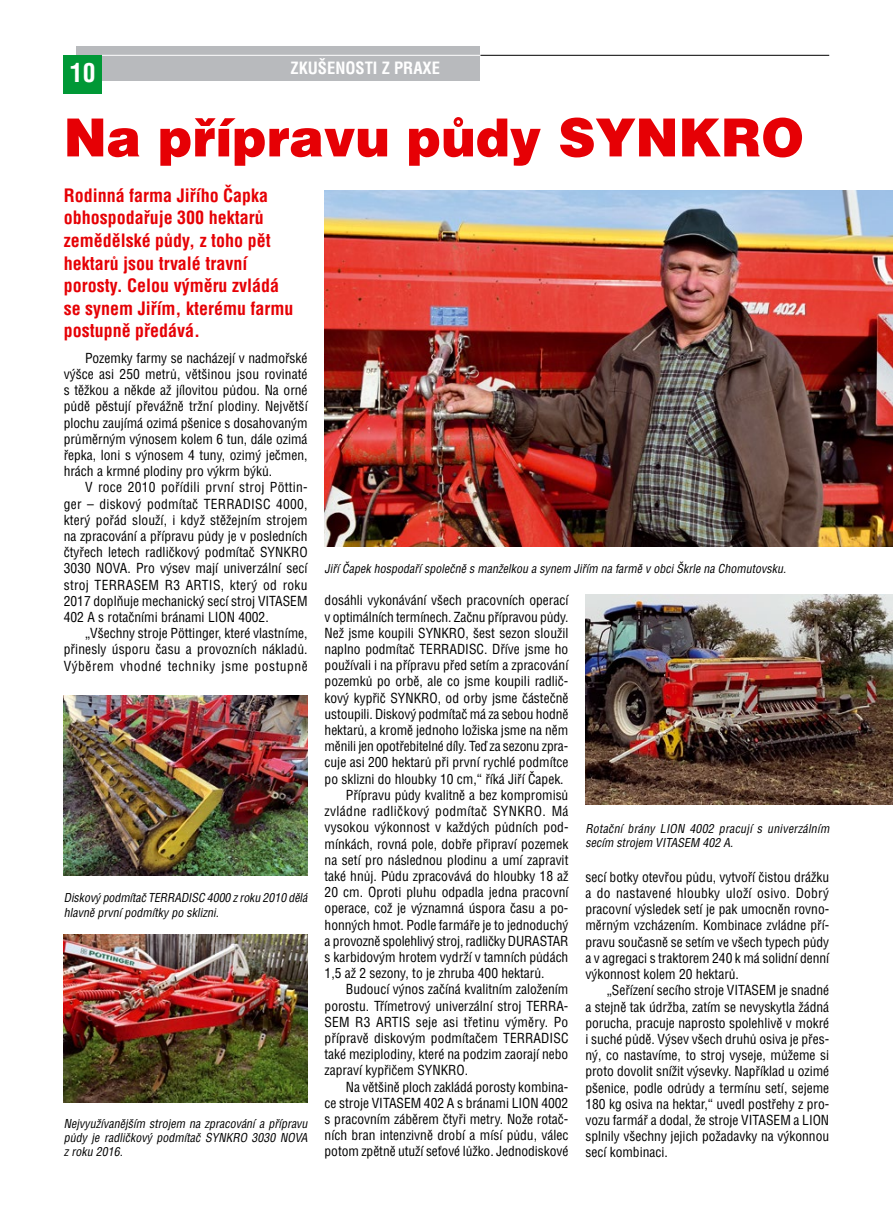
<style>
.page{position:relative;width:893px;height:1221px;background:#fff}
.page>*{position:absolute;margin:0;border:0;box-sizing:border-box;transform-origin:0 0}
.t1{font:900 52.5px "Switzerland";color:#e60005}
.t2{font:700 25.5px "Switzerland Condensed";color:#fff}
.t3{font:700 18px/22.5px "Switzerland Condensed";color:#e60005}
.t4{font:700 16.5px "Switzerland Condensed";color:#fff}
.t5{font:13.5px/16.2px "Switzerland Condensed";color:#000;text-align:justify}
.t6{font:13.5px "Switzerland Condensed";letter-spacing:.025em;color:#000}
.t7{font:italic 12px/14.4px "Switzerland Condensed";color:#000}
</style>
<div class="page">
<div style="left:76px;top:46px;width:404px;height:34px;background:#b8babd"></div>
<div style="left:64px;top:55px;width:38px;height:38px;background:#009836"></div>
<hr style="left:102px;top:55px;width:378px;height:1px;background:#fff">
<hr style="left:480px;top:55px;width:349px;height:1px;background:#000">
<img style="left:325px;top:190px;width:568px;height:356px">
<img style="left:585px;top:595px;width:308px;height:210px">
<img style="left:64px;top:695px;width:244px;height:180px">
<img style="left:64px;top:934px;width:244px;height:168px">
<h2 class="t2" style="left:70px;top:58px;width:27px">10</h2>
<p class="t4" style="left:290px;top:58px;width:151px">ZKUŠENOSTI Z PRAXE</p>
<h1 class="t1" style="left:64px;top:106px;width:742px">Na přípravu půdy SYNKRO</h1>
<h3 class="t3" style="left:64px;top:184px;width:231px">Rodinná farma Jiřího Čapka obhospodařuje 300 hektarů zemědělské půdy, z toho pět hektarů jsou trvalé travní porosty. Celou výměru zvládá se synem Jiřím, kterému farmu postupně předává.</h3>
<p class="t5" style="left:64px;top:350px;width:245px;text-indent:21px">Pozemky farmy se nacházejí v nadmořské výšce asi 250 metrů, většinou jsou rovinaté s těžkou a někde až jílovitou půdou. Na orné půdě pěstují převážně tržní plodiny. Největší plochu zaujímá ozimá pšenice s dosahovaným průměrným výnosem kolem 6 tun, dále ozimá řepka, loni s výnosem 4 tuny, ozimý ječmen, hrách a krmné plodiny pro výkrm býků.</p>
<p class="t5" style="left:64px;top:479px;width:245px;text-indent:21px">V roce 2010 pořídili první stroj Pöttin&shy;ger – diskový podmítač TERRADISC 4000, který pořád slouží, i když stěžejním strojem na zpracování a přípravu půdy je v posledních čtyřech letech radličkový podmítač SYNKRO 3030 NOVA. Pro výsev mají univerzální secí stroj TERRASEM R3 ARTIS, který od roku 2017 doplňuje mechanický secí stroj VITASEM 402 A s rotačními bránami LION 4002.</p>
<p class="t5" style="left:64px;top:625px;width:245px;text-indent:21px">„Všechny stroje Pöttinger, které vlastníme, přinesly úsporu času a provozních nákladů.<br>Výběrem vhodné techniky jsme postupně</p>
<p class="t7" style="left:64px;top:890px;width:245px">Diskový podmítač TERRADISC 4000 z roku 2010 dělá hlavně první podmítky po sklizni.</p>
<p class="t7" style="left:64px;top:1115px;width:245px;text-align:justify">Nejvyužívanějším strojem na zpracování a přípravu půdy je radličkový podmítač SYNKRO 3030 NOVA z roku 2016.</p>
<p class="t7" style="left:325px;top:561px;width:463px">Jiří Čapek hospodaří společně s manželkou a synem Jiřím na farmě v obci Škrle na Chomutovsku.</p>
<p class="t5" style="left:325px;top:592px;width:245px">dosáhli vykonávání všech pracovních operací</p>
<p class="t5" style="left:325px;top:608px;width:245px">v optimálních termínech. Začnu přípravou půdy.</p>
<p class="t5" style="left:325px;top:624px;width:245px">Než jsme koupili SYNKRO, šest sezon sloužil</p>
<p class="t5" style="left:325px;top:641px;width:245px">naplno podmítač TERRADISC. Dříve jsme ho</p>
<p class="t5" style="left:325px;top:657px;width:245px">používali i na přípravu před setím a zpracování</p>
<p class="t5" style="left:325px;top:673px;width:245px">pozemků po orbě, ale co jsme koupili radlič-</p>
<p class="t5" style="left:325px;top:689px;width:245px">kový kypřič SYNKRO, od orby jsme částečně</p>
<p class="t5" style="left:325px;top:705px;width:245px">ustoupili. Diskový podmítač má za sebou hodně</p>
<p class="t5" style="left:325px;top:722px;width:245px">hektarů, a kromě jednoho ložiska jsme na něm</p>
<p class="t5" style="left:325px;top:738px;width:245px">měnili jen opotřebitelné díly. Teď za sezonu zpra-</p>
<p class="t5" style="left:325px;top:754px;width:245px">cuje asi 200 hektarů při první rychlé podmítce</p>
<p class="t5" style="left:325px;top:770px;width:241px">po sklizni do hloubky 10 cm,“ říká Jiří Čapek.</p>
<p class="t5" style="left:346px;top:786px;width:224px">Přípravu půdy kvalitně a bez kompromisů</p>
<p class="t6" style="left:325px;top:803px;width:245px">zvládne radličkový podmítač SYNKRO. Má</p>
<p class="t5" style="left:325px;top:819px;width:245px">vysokou výkonnost v každých půdních pod-</p>
<p class="t5" style="left:325px;top:835px;width:245px">mínkách, rovná pole, dobře připraví pozemek</p>
<p class="t5" style="left:325px;top:851px;width:245px">na setí pro následnou plodinu a umí zapravit</p>
<p class="t5" style="left:325px;top:867px;width:245px">také hnůj. Půdu zpracovává do hloubky 18 až</p>
<p class="t5" style="left:325px;top:884px;width:245px">20 cm. Oproti pluhu odpadla jedna pracovní</p>
<p class="t5" style="left:325px;top:900px;width:245px">operace, což je významná úspora času a po-</p>
<p class="t5" style="left:325px;top:916px;width:245px">honných hmot. Podle farmáře je to jednoduchý</p>
<p class="t5" style="left:325px;top:932px;width:245px">a provozně spolehlivý stroj, radličky DURASTAR</p>
<p class="t5" style="left:325px;top:948px;width:245px">s karbidovým hrotem vydrží v tamních půdách</p>
<p class="t5" style="left:325px;top:965px;width:221px">1,5 až 2 sezony, to je zhruba 400 hektarů.</p>
<p class="t5" style="left:346px;top:981px;width:224px">Budoucí výnos začíná kvalitním založením</p>
<p class="t5" style="left:325px;top:997px;width:245px">porostu. Třímetrový univerzální stroj TERRA-</p>
<p class="t5" style="left:325px;top:1013px;width:245px">SEM R3 ARTIS seje asi třetinu výměry. Po</p>
<p class="t5" style="left:325px;top:1029px;width:245px">přípravě diskovým podmítačem TERRADISC</p>
<p class="t5" style="left:325px;top:1046px;width:245px">také meziplodiny, které na podzim zaorají nebo</p>
<p class="t5" style="left:325px;top:1062px;width:145px">zapraví kypřičem SYNKRO.</p>
<p class="t5" style="left:346px;top:1078px;width:224px">Na většině ploch zakládá porosty kombina-</p>
<p class="t5" style="left:325px;top:1094px;width:245px">ce stroje VITASEM 402 A s bránami LION 4002</p>
<p class="t5" style="left:325px;top:1110px;width:245px">s pracovním záběrem čtyři metry. Nože rotač-</p>
<p class="t5" style="left:325px;top:1127px;width:245px">ních bran intenzivně drobí a mísí půdu, válec</p>
<p class="t5" style="left:325px;top:1143px;width:245px">potom zpětně utuží seťové lůžko. Jednodiskové</p>
<p class="t7" style="left:585px;top:821px;width:245px">Rotační brány LION 4002 pracují s univerzálním secím strojem VITASEM 402 A.</p>
<p class="t5" style="left:585px;top:868px;width:245px">secí botky otevřou půdu, vytvoří čistou drážku a do nastavené hloubky uloží osivo. Dobrý pracovní výsledek setí je pak umocněn rovno&shy;měrným vzcházením. Kombinace zvládne pří&shy;pravu současně se setím ve všech typech půdy a v agregaci s traktorem 240 k má solidní denní výkonnost kolem 20 hektarů.</p>
<p class="t5" style="left:585px;top:982px;width:245px;text-indent:21px">„Seřízení secího stroje VITASEM je snadné a stejně tak údržba, zatím se nevyskytla žádná porucha, pracuje naprosto spolehlivě v mokré i suché půdě. Výsev všech druhů osiva je přes&shy;ný, co nastavíme, to stroj vyseje, můžeme si proto dovolit snížit výsevky. Například u ozimé pšenice, podle odrůdy a termínu setí, sejeme 180 kg osiva na hektar,“ uvedl postřehy z pro&shy;vozu farmář a dodal, že stroje VITASEM a LION splnily všechny jejich požadavky na výkonnou secí kombinaci.</p>
</div>
